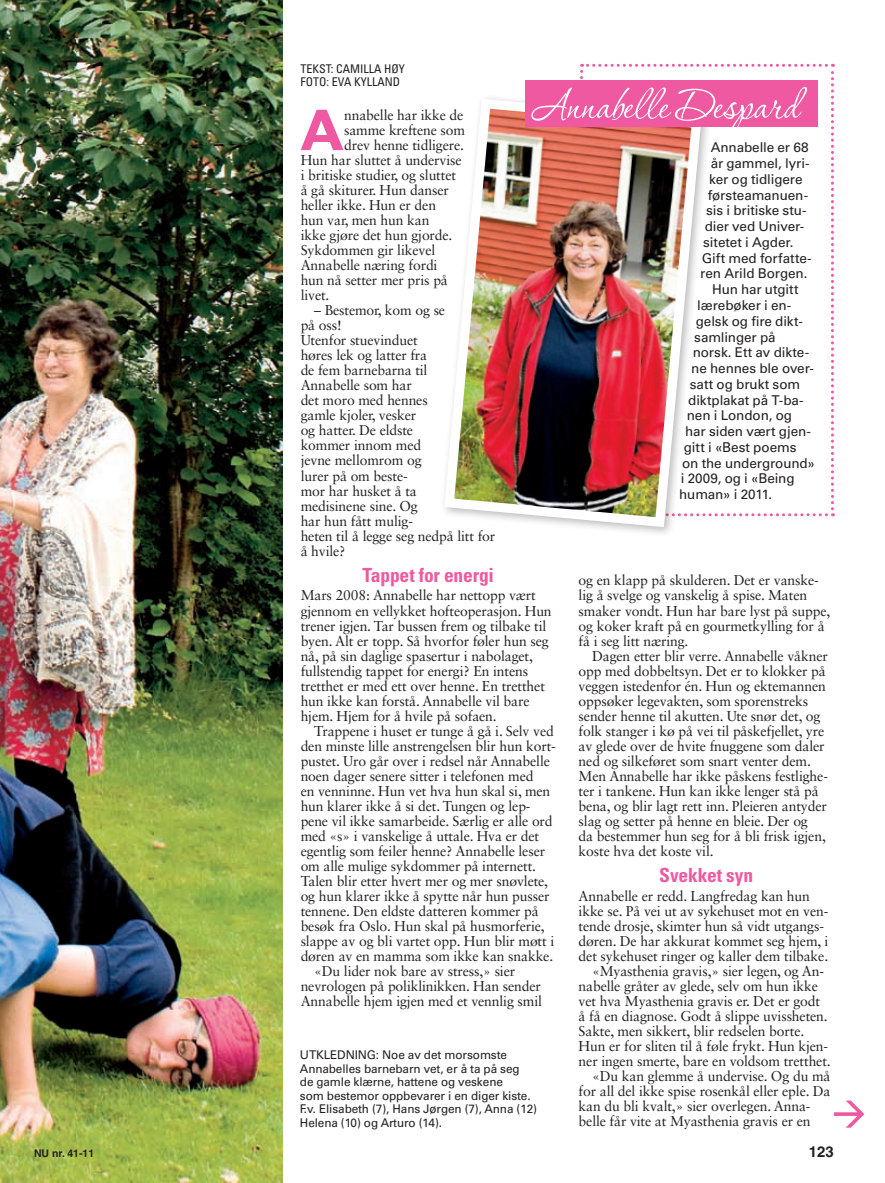
<style>
.page{position:relative;width:885px;height:1183px;background:#fff}
.page>*{position:absolute;margin:0;border:0;box-sizing:border-box;transform-origin:0 0}
.t1{font:700 expanded 57.75px "Grotesque MT Std";color:#ef59a1;scale:.95 1}
.t2{font:51.45px "P22 Corinthia";color:#fff}
.t3{font:700 condensed 19.5px "Univers LT Std";letter-spacing:-.01em;color:#ef59a1}
.t4{font:700 15px "Helvetica";color:#231f20}
.t5{font:14.25px/15px "Sabon LT Std";letter-spacing:-.01em;color:#231f20}
.t6{font:13.5px "Univers LT Std";letter-spacing:-.01em;color:#231f20}
.t7{font:12px/13.5px "Univers LT Std";letter-spacing:-.01em;color:#231f20}
.t8{font:condensed 12px/13.5px "Univers LT Std";color:#231f20}
.t9{font:700 10.5px "Helvetica";color:#231f20}
</style>
<div class="page">
<svg style="left:834px;top:1100px;width:30px;height:27px"></svg>
<svg style="left:580px;top:64px;width:253px;height:452px"></svg>
<div style="left:439px;top:93px;width:272px;height:444px;background:#fff"></div>
<img style="left:444px;top:98px;width:262px;height:434px">
<img style="left:0;top:0;width:282px;height:1182px">
<div style="left:525px;top:81px;width:292px;height:46px;background:#ef59a1"></div>
<p class="t8" style="left:300px;top:61px;width:106px">TEKST: CAMILLA HØY<br>FOTO: EVA KYLLAND</p>
<h2 class="t2" style="left:530px;top:79px;width:269px">Annabelle Despard</h2>
<h1 class="t1" style="left:299px;top:96px;width:49px">A</h1>
<p class="t5" style="left:344px;top:107px;width:121px">nnabelle har ikke de</p>
<p class="t5" style="left:344px;top:122px;width:122px">samme kreftene som</p>
<p class="t5" style="left:344px;top:137px;width:121px">drev henne tidligere.</p>
<p class="t5" style="left:300px;top:152px;width:162px">Hun har sluttet å undervise</p>
<p class="t5" style="left:300px;top:167px;width:157px">i britiske studier, og sluttet</p>
<p class="t5" style="left:300px;top:182px;width:150px">å gå skiturer. Hun danser</p>
<p class="t5" style="left:300px;top:197px;width:137px">heller ikke. Hun er den</p>
<p class="t5" style="left:300px;top:212px;width:130px">hun var, men hun kan</p>
<p class="t5" style="left:300px;top:227px;width:153px">ikke gjøre det hun gjorde.</p>
<p class="t5" style="left:300px;top:242px;width:136px">Sykdommen gir likevel</p>
<p class="t5" style="left:300px;top:257px;width:138px">Annabelle næring fordi</p>
<p class="t5" style="left:300px;top:272px;width:149px">hun nå setter mer pris på</p>
<p class="t5" style="left:300px;top:287px;width:30px">livet.</p>
<p class="t5" style="left:300px;top:302px;width:196px;text-indent:14px">– Bestemor, kom og se<br>på oss!<br>Utenfor stuevinduet<br>høres lek og latter fra<br>de fem barnebarna til<br>Annabelle som har<br>det moro med hennes<br>gamle kjoler, vesker<br>og hatter. De eldste<br>kommer innom med<br>jevne mellomrom og<br>lurer på om beste-<br>mor har husket å ta<br>medisinene sine. Og<br>har hun fått mulig-<br>heten til å legge seg nedpå litt for å hvile?</p>
<h3 class="t3" style="left:362px;top:563px;width:133px">Tappet for energi</h3>
<p class="t5" style="left:300px;top:587px;width:252px">Mars 2008: Annabelle har nettopp vært gjennom en vellykket hofteoperasjon. Hun trener igjen. Tar bussen frem og tilbake til byen. Alt er topp. Så hvorfor føler hun seg nå, på sin daglige spasertur i nabolaget, fullstendig tappet for energi? En intens tretthet er med ett over henne. En tretthet hun ikke kan forstå. Annabelle vil bare hjem. Hjem for å hvile på sofaen.</p>
<p class="t5" style="left:314px;top:722px;width:241px">Trappene i huset er tunge å gå i. Selv ved</p>
<p class="t5" style="left:300px;top:737px;width:257px">den minste lille anstrengelsen blir hun kort-</p>
<p class="t5" style="left:300px;top:752px;width:251px">pustet. Uro går over i redsel når Annabelle</p>
<p class="t5" style="left:300px;top:767px;width:234px">noen dager senere sitter i telefonen med</p>
<p class="t5" style="left:300px;top:782px;width:251px">en venninne. Hun vet hva hun skal si, men</p>
<p class="t5" style="left:300px;top:797px;width:231px">hun klarer ikke å si det. Tungen og lep-</p>
<p class="t5" style="left:300px;top:812px;width:253px">pene vil ikke samarbeide. Særlig er alle ord</p>
<p class="t5" style="left:300px;top:827px;width:240px">med «s» i vanskelige å uttale. Hva er det</p>
<p class="t5" style="left:300px;top:842px;width:246px">egentlig som feiler henne? Annabelle leser</p>
<p class="t5" style="left:300px;top:857px;width:237px">om alle mulige sykdommer på internett.</p>
<p class="t5" style="left:300px;top:872px;width:249px">Talen blir etter hvert mer og mer snøvlete,</p>
<p class="t5" style="left:300px;top:888px;width:250px">og hun klarer ikke å spytte når hun pusser</p>
<p class="t5" style="left:300px;top:903px;width:239px">tennene. Den eldste datteren kommer på</p>
<p class="t5" style="left:300px;top:918px;width:245px">besøk fra Oslo. Hun skal på husmorferie,</p>
<p class="t5" style="left:300px;top:933px;width:255px">slappe av og bli vartet opp. Hun blir møtt i</p>
<p class="t5" style="left:300px;top:948px;width:254px">døren av en mamma som ikke kan snakke.</p>
<p class="t5" style="left:314px;top:963px;width:202px">«Du lider nok bare av stress,» sier</p>
<p class="t5" style="left:300px;top:978px;width:242px">nevrologen på poliklinikken. Han sender</p>
<p class="t5" style="left:300px;top:993px;width:243px">Annabelle hjem igjen med et vennlig smil</p>
<p class="t6" style="left:710px;top:139px;width:99px">Annabelle er 68</p>
<p class="t6" style="left:710px;top:155px;width:100px">år gammel, lyri-</p>
<p class="t6" style="left:709px;top:171px;width:95px">ker og tidligere</p>
<p class="t6" style="left:707px;top:187px;width:102px">førsteamanuen-</p>
<p class="t6" style="left:706px;top:202px;width:102px">sis i britiske stu-</p>
<p class="t6" style="left:704px;top:218px;width:101px">dier ved Univer-</p>
<p class="t6" style="left:703px;top:234px;width:92px">sitetet i Agder.</p>
<p class="t6" style="left:701px;top:250px;width:111px">Gift med forfatte-</p>
<p class="t6" style="left:700px;top:265px;width:109px">ren Arild Borgen.</p>
<p class="t6" style="left:712px;top:281px;width:88px">Hun har utgitt</p>
<p class="t6" style="left:697px;top:297px;width:96px">lærebøker i en-</p>
<p class="t6" style="left:695px;top:313px;width:109px">gelsk og fire dikt-</p>
<p class="t6" style="left:694px;top:328px;width:83px">samlinger på</p>
<p class="t6" style="left:692px;top:344px;width:118px">norsk. Ett av dikte-</p>
<p class="t6" style="left:691px;top:360px;width:124px">ne hennes ble over-</p>
<p class="t6" style="left:689px;top:376px;width:112px">satt og brukt som</p>
<p class="t6" style="left:688px;top:392px;width:117px">diktplakat på T-ba-</p>
<p class="t6" style="left:686px;top:407px;width:107px">nen i London, og</p>
<p class="t6" style="left:685px;top:423px;width:127px">har siden vært gjen-</p>
<p class="t6" style="left:683px;top:439px;width:114px">gitt i «Best poems</p>
<p class="t6" style="left:682px;top:455px;width:134px">on the underground»</p>
<p class="t6" style="left:680px;top:470px;width:115px">i 2009, og i «Being</p>
<p class="t6" style="left:679px;top:486px;width:94px">human» i 2011.</p>
<p class="t5" style="left:578px;top:572px;width:253px">og en klapp på skulderen. Det er vanske&shy;lig å svelge og vanskelig å spise. Maten smaker vondt. Hun har bare lyst på suppe, og koker kraft på en gourmetkylling for å få i seg litt næring.</p>
<p class="t5" style="left:578px;top:647px;width:251px;text-indent:14px">Dagen etter blir verre. Annabelle våkner opp med dobbeltsyn. Det er to klokker på veggen istedenfor én. Hun og ektemannen oppsøker legevakten, som sporenstreks sender henne til akutten. Ute snør det, og folk stanger i kø på vei til påskefjellet, yre av glede over de hvite fnuggene som daler ned og silkeføret som snart venter dem.<br>Men Annabelle har ikke påskens festlighe&shy;ter i tankene. Hun kan ikke lenger stå på bena, og blir lagt rett inn. Pleieren antyder slag og setter på henne en bleie. Der og<br>da bestemmer hun seg for å bli frisk igjen, koste hva det koste vil.</p>
<h3 class="t3" style="left:659px;top:863px;width:96px">Svekket syn</h3>
<p class="t5" style="left:578px;top:887px;width:233px">Annabelle er redd. Langfredag kan hun</p>
<p class="t5" style="left:578px;top:902px;width:251px">ikke se. På vei ut av sykehuset mot en ven-</p>
<p class="t5" style="left:578px;top:917px;width:247px">tende drosje, skimter hun så vidt utgangs-</p>
<p class="t5" style="left:578px;top:932px;width:251px">døren. De har akkurat kommet seg hjem, i</p>
<p class="t5" style="left:578px;top:947px;width:251px">det sykehuset ringer og kaller dem tilbake.</p>
<p class="t5" style="left:592px;top:962px;width:233px">«Myasthenia gravis,» sier legen, og An-</p>
<p class="t5" style="left:578px;top:977px;width:241px">nabelle gråter av glede, selv om hun ikke</p>
<p class="t5" style="left:578px;top:992px;width:243px">vet hva Myasthenia gravis er. Det er godt</p>
<p class="t5" style="left:578px;top:1007px;width:250px">å få en diagnose. Godt å slippe uvissheten.</p>
<p class="t5" style="left:578px;top:1022px;width:227px">Sakte, men sikkert, blir redselen borte.</p>
<p class="t5" style="left:578px;top:1037px;width:251px">Hun er for sliten til å føle frykt. Hun kjen-</p>
<p class="t5" style="left:578px;top:1052px;width:253px">ner ingen smerte, bare en voldsom tretthet.</p>
<p class="t5" style="left:592px;top:1067px;width:240px">«Du kan glemme å undervise. Og du må</p>
<p class="t5" style="left:578px;top:1082px;width:253px">for all del ikke spise rosenkål eller eple. Da</p>
<p class="t5" style="left:578px;top:1097px;width:233px">kan du bli kvalt,» sier overlegen. Anna-</p>
<p class="t5" style="left:578px;top:1112px;width:233px">belle får vite at Myasthenia gravis er en</p>
<p class="t7" style="left:300px;top:1047px;width:238px">UTKLEDNING: Noe av det morsomste Annabelles barnebarn vet, er å ta på seg<br>de gamle klærne, hattene og veskene<br>som bestemor oppbevarer i en diger kiste.<br>F.v. Elisabeth (7), Hans Jørgen (7), Anna (12)<br>Helena (10) og Arturo (14).</p>
<p class="t9" style="left:34px;top:1146px;width:62px">NU nr. 41-11</p>
<p class="t4" style="left:808px;top:1141px;width:27px">123</p>
</div>
